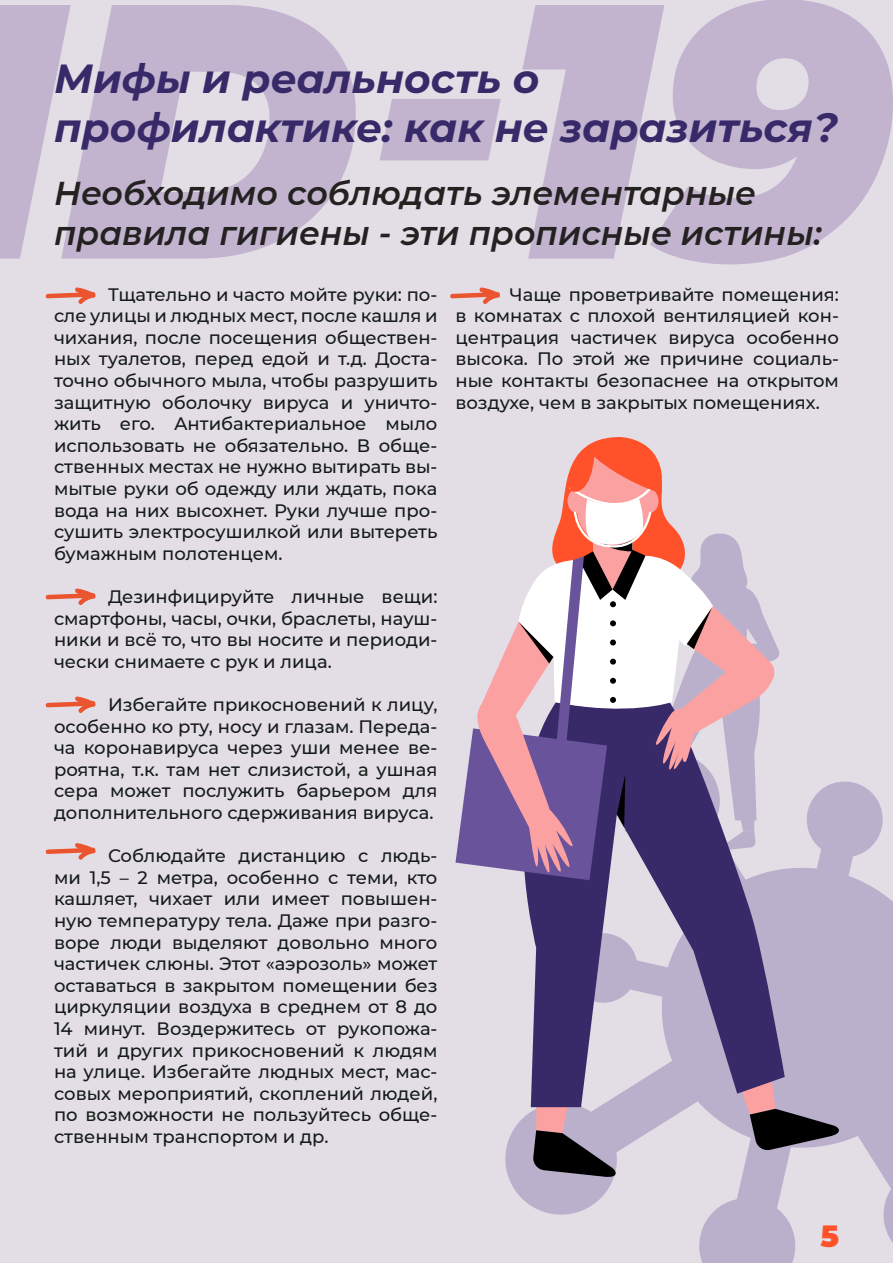
<style>
.page{position:relative;width:893px;height:1263px;background:#e3dee6}
.page>*{position:absolute;margin:0;border:0;box-sizing:border-box;transform-origin:0 0}
.t1{font:italic 700 40.5px/48.6px "Montserrat";color:#382969}
.t2{font:italic 600 33px/39.6px "Montserrat";color:#242121}
.t3{font:900 30px "Montserrat";color:#ff522b}
.t4{font:500 18px/21.6px "Montserrat";color:#151b19;text-align:justify}
</style>
<div class="page">
<svg style="left:0;top:5px;width:61px;height:254px"></svg>
<svg style="left:61px;top:5px;width:295px;height:254px;fill:#c2b3cf"></svg>
<svg style="left:380px;top:99px;width:121px;height:61px"></svg>
<svg style="left:522px;top:5px;width:128px;height:254px"></svg>
<svg style="left:650px;top:0;width:243px;height:264px;fill:#c2b3cf"></svg>
<svg style="left:509px;top:781px;width:384px;height:482px"></svg>
<svg style="left:45px;top:287px;width:51px;height:17px"></svg>
<svg style="left:450px;top:287px;width:50px;height:17px"></svg>
<svg style="left:45px;top:588px;width:51px;height:17px"></svg>
<svg style="left:45px;top:696px;width:51px;height:17px"></svg>
<svg style="left:45px;top:843px;width:51px;height:17px"></svg>
<svg style="left:455px;top:437px;width:388px;height:741px"></svg>
<h1 class="t1" style="left:54px;top:53px;width:785px">Мифы и реальность о профилактике: как не заразиться?</h1>
<h2 class="t2" style="left:54px;top:172px;width:769px">Необходимо соблюдать элементарные правила гигиены - эти прописные истины:</h2>
<p class="t4" style="left:54px;top:283px;width:385px;text-indent:54px">Тщательно и часто мойте руки: по&shy;сле улицы и людных мест, после кашля и чихания, после посещения обществен&shy;ных туалетов, перед едой и т.д. Доста&shy;точно обычного мыла, чтобы разрушить защитную оболочку вируса и уничто&shy;жить его. Антибактериальное мыло использовать не обязательно. В обще&shy;ственных местах не нужно вытирать вы&shy;мытые руки об одежду или ждать, пока вода на них высохнет. Руки лучше про&shy;сушить электросушилкой или вытереть бумажным полотенцем.</p>
<p class="t4" style="left:54px;top:585px;width:385px;text-indent:54px">Дезинфицируйте личные вещи: смартфоны, часы, очки, браслеты, науш&shy;ники и всё то, что вы носите и периоди&shy;чески снимаете с рук и лица.</p>
<p class="t4" style="left:54px;top:693px;width:385px;text-indent:54px">Избегайте прикосновений к лицу, особенно ко рту, носу и глазам. Переда&shy;ча коронавируса через уши менее ве&shy;роятна, т.к. там нет слизистой, а ушная сера может послужить барьером для дополнительного сдерживания вируса.</p>
<p class="t4" style="left:54px;top:844px;width:385px;text-indent:54px">Соблюдайте дистанцию с людь&shy;ми 1,5 – 2 метра, особенно с теми, кто кашляет, чихает или имеет повышен&shy;ную температуру тела. Даже при разго&shy;воре люди выделяют довольно много частичек слюны. Этот «аэрозоль» может оставаться в закрытом помещении без циркуляции воздуха в среднем от 8 до 14 минут. Воздержитесь от рукопожа&shy;тий и других прикосновений к людям на улице. Избегайте людных мест, мас&shy;совых мероприятий, скоплений людей, по возможности не пользуйтесь обще&shy;ственным транспортом и др.</p>
<p class="t4" style="left:455px;top:283px;width:385px;text-indent:54px">Чаще проветривайте помещения: в комнатах с плохой вентиляцией кон&shy;центрация частичек вируса особенно высока. По этой же причине социаль&shy;ные контакты безопаснее на открытом воздухе, чем в закрытых помещениях.</p>
<h3 class="t3" style="left:820px;top:1213px;width:20px">5</h3>
</div>
